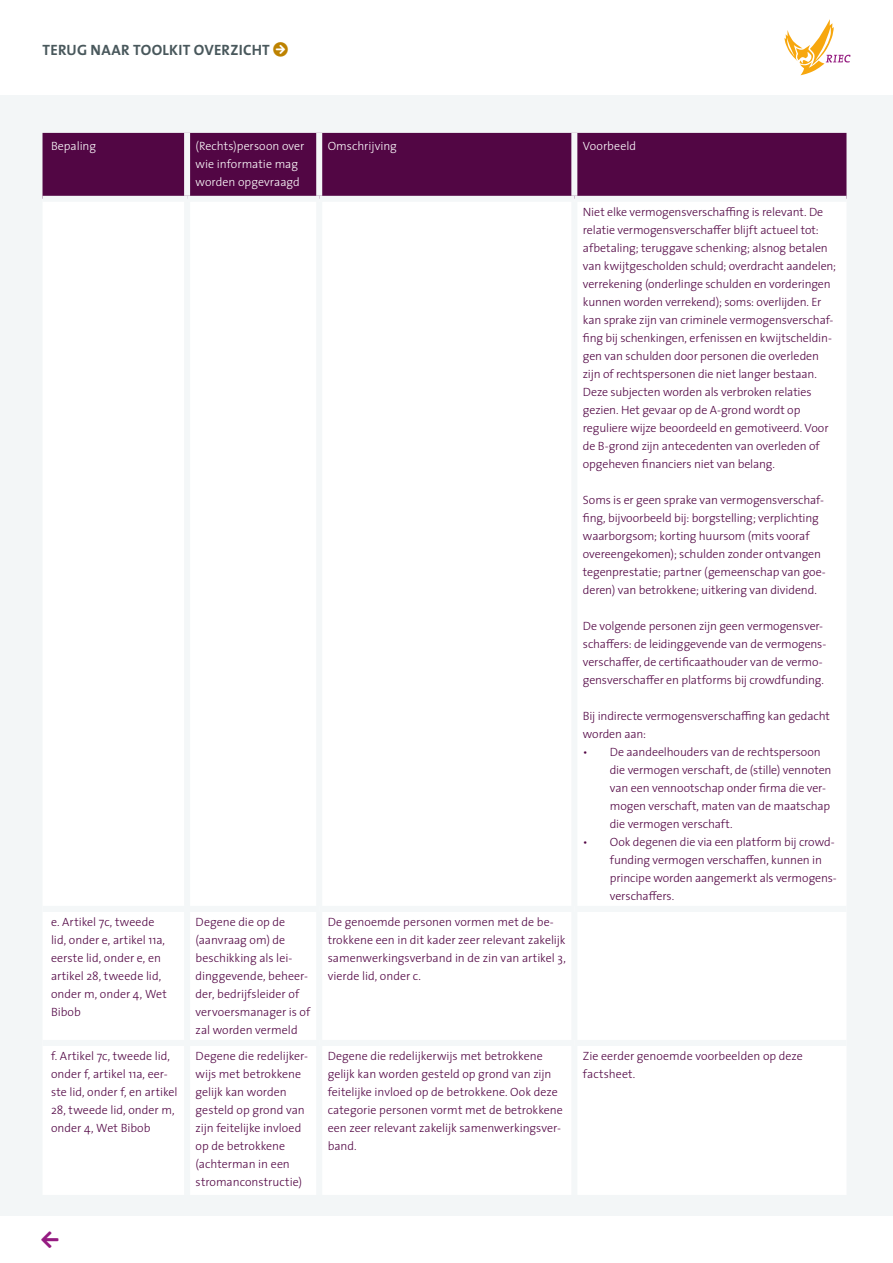
<style>
.page{position:relative;width:893px;height:1263px;background:#fff}
.page>*{position:absolute;margin:0;border:0;box-sizing:border-box;transform-origin:0 0}
.t1{font:700 15px "The Sans";letter-spacing:.015em;color:#49585c}
.t2{font:300 12px/18px "The Sans";letter-spacing:-.005em;color:#520644}
.t3{font:300 12px/18px "The Sans";color:#fff}
.s1{color:#bd8200}
</style>
<div class="page">
<div style="left:0;top:96px;width:893px;height:1167px;background:#f3f6f7"></div>
<svg style="left:785px;top:19px;width:65px;height:56px"></svg>
<div style="left:43px;top:133px;width:803px;height:63px;background:#520644"></div>
<div style="left:43px;top:202px;width:803px;height:993px;background:#fff"></div>
<div style="left:43px;top:906px;width:144px;height:6px;background:#f4f7f8"></div>
<div style="left:187px;top:906px;width:132px;height:6px;background:#f4f7f8"></div>
<div style="left:319px;top:906px;width:255px;height:6px;background:#f4f7f8"></div>
<div style="left:43px;top:1040px;width:144px;height:6px;background:#f4f7f8"></div>
<div style="left:187px;top:1040px;width:132px;height:6px;background:#f4f7f8"></div>
<div style="left:319px;top:1040px;width:255px;height:6px;background:#f4f7f8"></div>
<div style="left:184px;top:133px;width:6px;height:63px;background:#f4f7f8"></div>
<div style="left:316px;top:133px;width:6px;height:63px;background:#f4f7f8"></div>
<div style="left:571px;top:133px;width:6px;height:63px;background:#f4f7f8"></div>
<div style="left:184px;top:202px;width:6px;height:704px;background:#f4f7f8"></div>
<div style="left:316px;top:202px;width:6px;height:704px;background:#f4f7f8"></div>
<div style="left:184px;top:912px;width:6px;height:128px;background:#f4f7f8"></div>
<div style="left:316px;top:912px;width:6px;height:128px;background:#f4f7f8"></div>
<div style="left:184px;top:1046px;width:6px;height:149px;background:#f4f7f8"></div>
<div style="left:316px;top:1046px;width:6px;height:149px;background:#f4f7f8"></div>
<div style="left:574px;top:906px;width:272px;height:6px;background:#f4f7f8"></div>
<div style="left:571px;top:912px;width:6px;height:128px;background:#f4f7f8"></div>
<div style="left:574px;top:1040px;width:272px;height:6px;background:#f4f7f8"></div>
<div style="left:571px;top:1046px;width:6px;height:149px;background:#f4f7f8"></div>
<div style="left:571px;top:202px;width:6px;height:704px;background:#f4f7f8"></div>
<div style="left:0;top:1217px;width:893px;height:46px;background:#fff"></div>
<p class="t1" style="left:43px;top:37px;width:247px">TERUG NAAR TOOLKIT OVERZICHT <span class="s1">□●▼</span></p>
<p class="t3" style="left:51px;top:137px;width:47px">Bepaling</p>
<p class="t3" style="left:196px;top:137px;width:110px">(Rechts)persoon over wie informatie mag worden opgevraagd</p>
<p class="t3" style="left:328px;top:137px;width:71px">Omschrijving</p>
<p class="t3" style="left:583px;top:137px;width:55px">Voorbeeld</p>
<p class="t2" style="left:583px;top:203px;width:255px">Niet elke vermogensverschaffing is relevant. De relatie vermogensverschaffer blijft actueel tot: afbetaling; teruggave schenking; alsnog betalen van kwijtgescholden schuld; overdracht aandelen; verrekening (onderlinge schulden en vorderingen kunnen worden verrekend); soms: overlijden. Er kan sprake zijn van criminele vermogensverschaf&shy;fing bij schenkingen, erfenissen en kwijtscheldin&shy;gen van schulden door personen die overleden zijn of rechtspersonen die niet langer bestaan.<br>Deze subjecten worden als verbroken relaties gezien. Het gevaar op de A-grond wordt op reguliere wijze beoordeeld en gemotiveerd. Voor de B-grond zijn antecedenten van overleden of opgeheven financiers niet van belang.</p>
<p class="t2" style="left:583px;top:491px;width:244px">Soms is er geen sprake van vermogensverschaf&shy;fing, bijvoorbeeld bij: borgstelling; verplichting waarborgsom; korting huursom (mits vooraf overeengekomen); schulden zonder ontvangen tegenprestatie; partner (gemeenschap van goe&shy;deren) van betrokkene; uitkering van dividend.</p>
<p class="t2" style="left:583px;top:617px;width:245px">De volgende personen zijn geen vermogensver&shy;schaffers: de leidinggevende van de vermogens&shy;verschaffer, de certificaathouder van de vermo&shy;gensverschaffer en platforms bij crowdfunding.</p>
<p class="t2" style="left:583px;top:707px;width:249px">Bij indirecte vermogensverschaffing kan gedacht worden aan:</p>
<p class="t2" style="left:610px;top:743px;width:223px;text-indent:-27px">• De aandeelhouders van de rechtspersoon die vermogen verschaft, de (stille) vennoten van een vennootschap onder firma die ver&shy;mogen verschaft, maten van de maatschap die vermogen verschaft.</p>
<p class="t2" style="left:610px;top:833px;width:228px;text-indent:-27px">• Ook degenen die via een platform bij crowd&shy;funding vermogen verschaffen, kunnen in principe worden aangemerkt als vermogens&shy;verschaffers.</p>
<p class="t2" style="left:51px;top:913px;width:117px">e. Artikel 7c, tweede lid, onder e, artikel 11a, eerste lid, onder e, en artikel 28, tweede lid, onder m, onder 4, Wet<br>Bibob</p>
<p class="t2" style="left:196px;top:913px;width:116px">Degene die op de (aanvraag om) de beschikking als lei&shy;dinggevende, beheer&shy;der, bedrijfsleider of vervoersmanager is of zal worden vermeld</p>
<p class="t2" style="left:328px;top:913px;width:240px">De genoemde personen vormen met de be&shy;trokkene een in dit kader zeer relevant zakelijk samenwerkingsverband in de zin van artikel 3, vierde lid, onder c.</p>
<p class="t2" style="left:51px;top:1047px;width:128px">f. Artikel 7c, tweede lid, onder f, artikel 11a, eer&shy;ste lid, onder f, en artikel<br>28, tweede lid, onder m, onder 4, Wet Bibob</p>
<p class="t2" style="left:196px;top:1047px;width:114px">Degene die redelijker&shy;wijs met betrokkene gelijk kan worden gesteld op grond van zijn feitelijke invloed op de betrokkene (achterman in een stromanconstructie)</p>
<p class="t2" style="left:328px;top:1047px;width:237px">Degene die redelijkerwijs met betrokkene gelijk kan worden gesteld op grond van zijn feitelijke invloed op de betrokkene. Ook deze categorie personen vormt met de betrokkene een zeer relevant zakelijk samenwerkingsver&shy;band.</p>
<p class="t2" style="left:583px;top:1047px;width:222px">Zie eerder genoemde voorbeelden op deze factsheet.</p>
</div>
